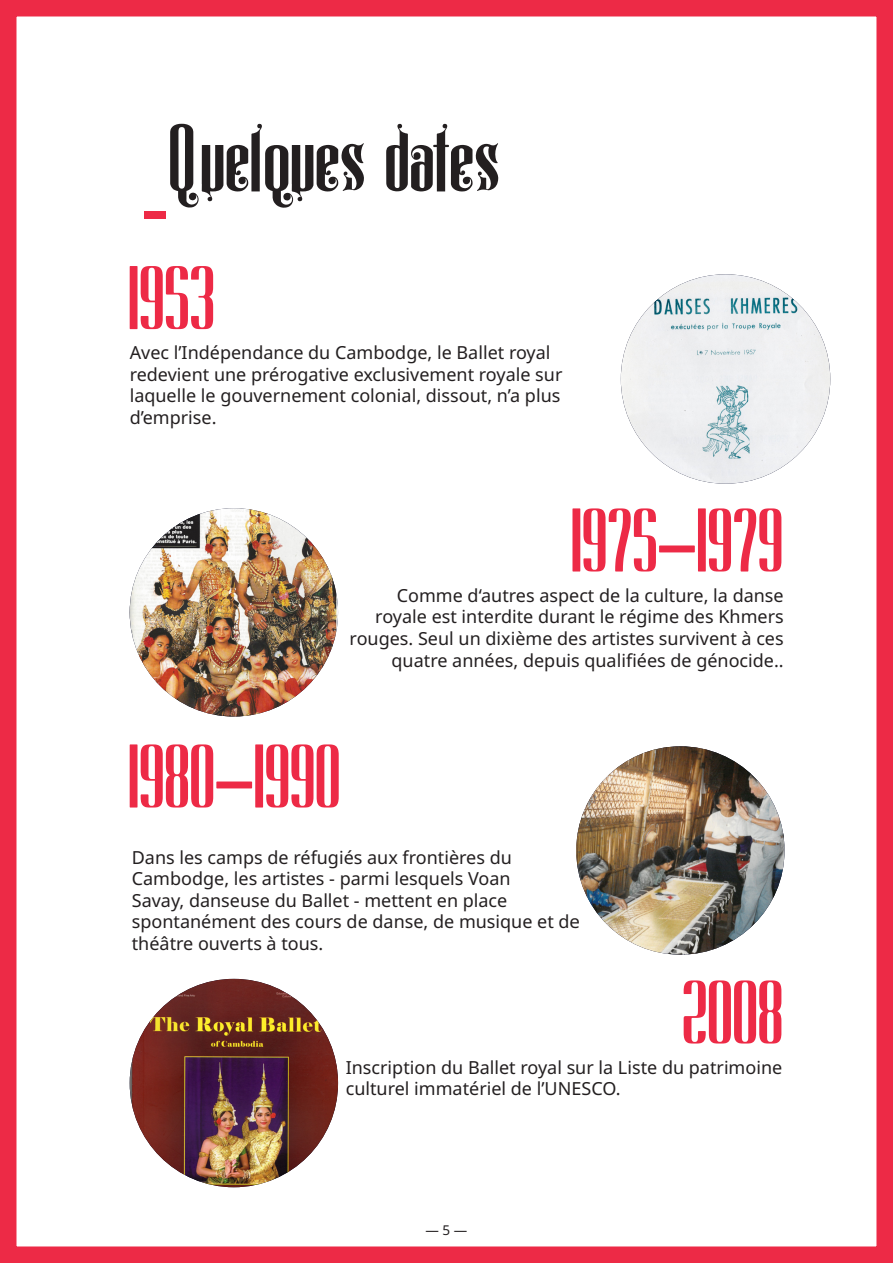
<style>
.page{position:relative;width:893px;height:1263px;background:#fff}
.page>*{position:absolute;margin:0;border:0;box-sizing:border-box;transform-origin:0 0}
.Titre{font:90px "Alistairmorrison";color:#ed2a46}
.Titre-2{font:90px "Alistairmorrison";color:#231f20}
.t1{font:90px "Noto Sans";color:#ed2a46}
.t2{font:18px/21.6px "Noto Sans";color:#231f20}
.t3{font:13.5px "Noto Sans";color:#231f20}
</style>
<div class="page">
<div style="left:0;top:0;width:893px;height:1263px;border:16px solid #ed2a46"></div>
<img style="left:621px;top:274px;width:209px;height:210px;border-radius:105px">
<img style="left:130px;top:508px;width:208px;height:208px;border-radius:104px">
<img style="left:130px;top:979px;width:208px;height:208px;border-radius:104px">
<img style="left:576px;top:746px;width:208px;height:209px;border-radius:104px">
<p class="Titre-2" style="left:170px;top:123px;width:333px">Quelques dates</p>
<h1 class="t1" style="left:141px;top:156px;width:30px">-</h1>
<p class="Titre" style="left:130px;top:261px;width:88px">1953</p>
<p class="t2" style="left:130px;top:342px;width:434px">Avec l’Indépendance du Cambodge, le Ballet royal redevient une prérogative exclusivement royale sur laquelle le gouvernement colonial, dissout, n’a plus d’emprise.</p>
<p class="Titre" style="left:572px;top:503px;width:214px">1975-1979</p>
<p class="t2" style="left:350px;top:585px;width:436px;text-align:right">Comme d‘autres aspect de la culture, la danse royale est interdite durant le régime des Khmers rouges. Seul un dixième des artistes survivent à ces quatre années, depuis qualifiées de génocide..</p>
<p class="Titre" style="left:130px;top:739px;width:214px">1980-1990</p>
<p class="t2" style="left:132px;top:846px;width:449px">Dans les camps de réfugiés aux frontières du Cambodge, les artistes - parmi lesquels Voan<br>Savay, danseuse du Ballet - mettent en place spontanément des cours de danse, de musique et de théâtre ouverts à tous.</p>
<p class="Titre" style="left:684px;top:975px;width:102px">2008</p>
<p class="t2" style="left:346px;top:1057px;width:438px">Inscription du Ballet royal sur la Liste du patrimoine culturel immatériel de l’UNESCO.</p>
<p class="t3" style="left:426px;top:1222px;width:43px">— 5 —</p>
</div>
